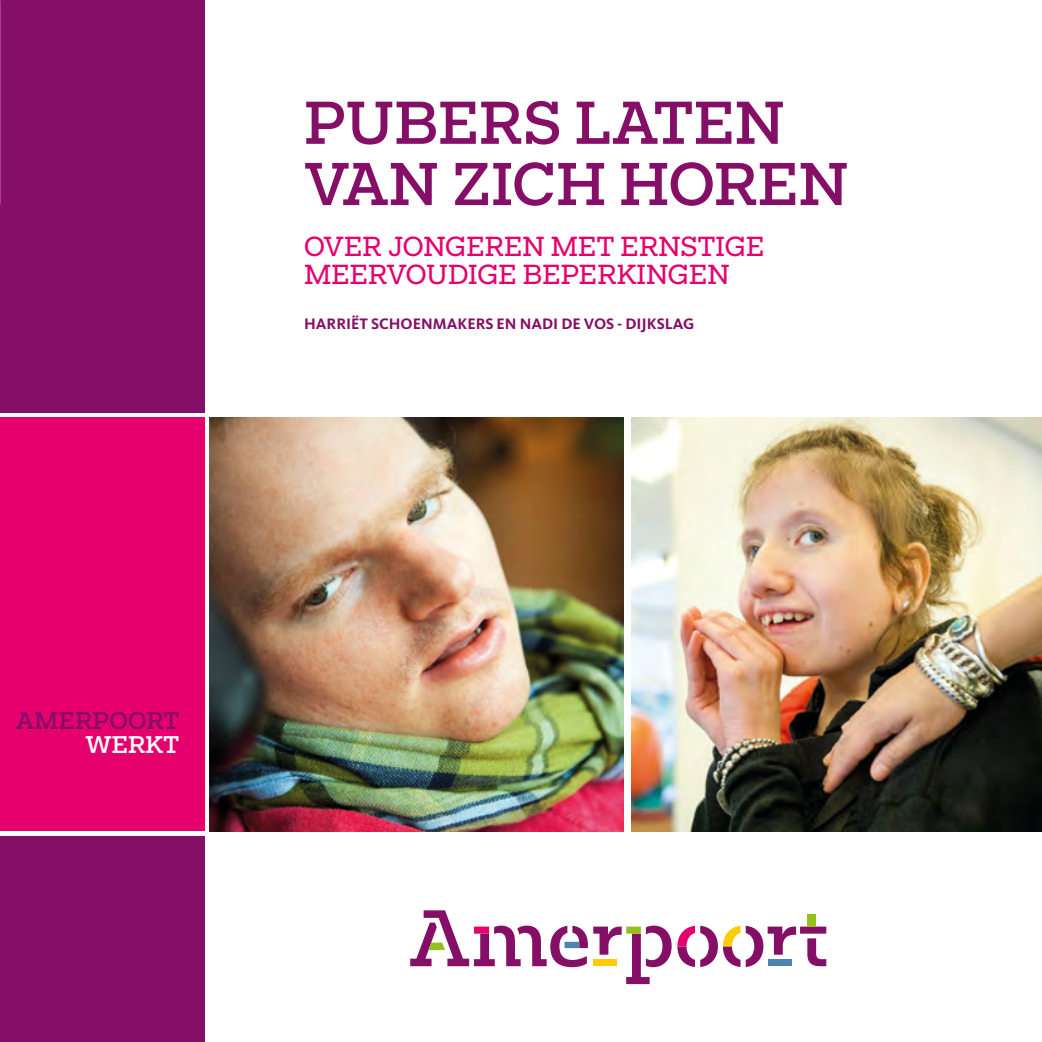
<style>
.page{position:relative;width:1042px;height:1042px;background:#fff}
.page>*{position:absolute;margin:0;border:0;box-sizing:border-box;transform-origin:0 0}
.t1{font:500 61.25px/61.2px "Fakt Slab Pro";color:#850f66}
.t2{font:28px/28px "Fakt Slab Pro";color:#e6006d}
.t3{font:500 24.5px "Fakt Slab Pro";color:#850f66}
.t4{font:500 24.5px "Fakt Slab Pro";color:#fff}
.t5{font:700 15.75px "Kievit";color:#850f66}
</style>
<div class="page">
<div style="left:0;top:0;width:205px;height:412px;background:#850f66"></div>
<div style="left:0;top:836px;width:205px;height:206px;background:#850f66"></div>
<div style="left:807px;top:914px;width:9px;height:12px;background:#95c11f"></div>
<svg style="left:410px;top:910px;width:261px;height:74px"></svg>
<svg style="left:746px;top:926px;width:80px;height:41px"></svg>
<svg style="left:677px;top:926px;width:63px;height:41px"></svg>
<div style="left:0;top:417px;width:205px;height:414px;background:#e6006d"></div>
<img style="left:210px;top:417px;width:414px;height:414px">
<img style="left:631px;top:417px;width:411px;height:414px">
<h1 class="t1" style="left:304px;top:92px;width:546px">PUBERS LATEN<br>VAN ZICH HOREN</h1>
<p class="t2" style="left:304px;top:232px;width:462px">OVER JONGEREN MET ERNSTIGE<br>MEERVOUDIGE BEPERKINGEN</p>
<p class="t5" style="left:304px;top:315px;width:392px">HARRIËT SCHOENMAKERS EN NADI DE VOS - DIJKSLAG</p>
<p class="t3" style="left:16px;top:704px;width:165px">AMERPOORT</p>
<p class="t4" style="left:85px;top:728px;width:96px">WERKT</p>
</div>
